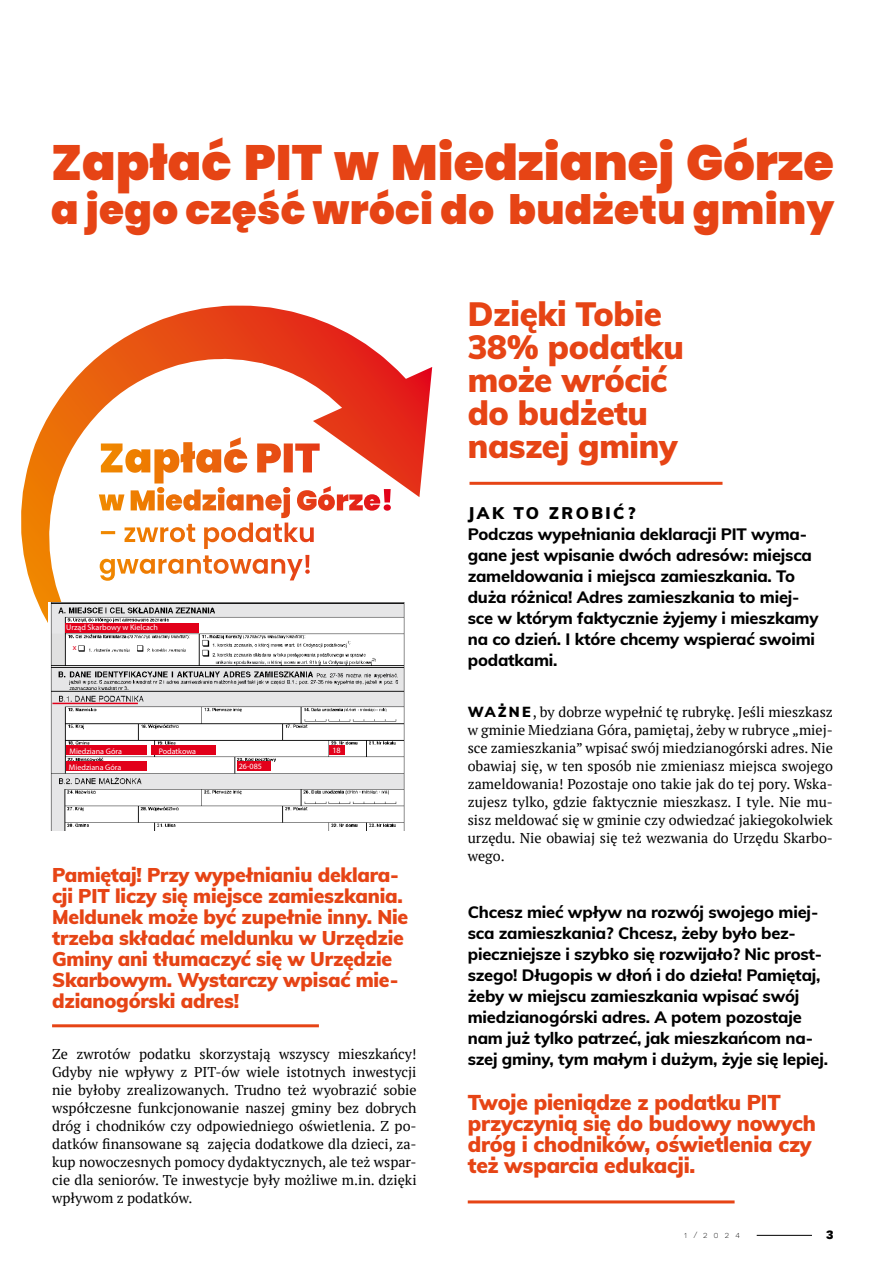
<style>
.page{position:relative;width:893px;height:1263px;background:#fff}
.page>*{position:absolute;margin:0;border:0;box-sizing:border-box;transform-origin:0 0}
.t1{font:900 49.5px "Poppins";color:#e64415}
.t2{font:900 40.5px "Poppins";letter-spacing:.01em;color:#e64415}
.t3{font:900 33px/33px "Muli";letter-spacing:-.01em;color:#e64415}
.t4{font:900 21px/21px "Muli";letter-spacing:-.01em;color:#e64415}
.t5{font:900 19.5px/21px "Muli";letter-spacing:-.01em;color:#e64415}
.t6{font:800 16.5px/21px "Muli";letter-spacing:-.01em;color:#000}
.t7{font:900 16.5px "Muli";letter-spacing:.15em;color:#000}
.t8{font:700 15px "Novecentosanswide";color:#000}
.t9{font:14.25px/18px "PT Serif";color:#000;text-align:justify}
.t10{font:300 9px "Novecentosanswide";color:#000}
.t11{font:800 8.1px/16.2px "Poppins Latin";color:#fff}
.t12{font:800 8.1px "Poppins Latin";color:#e2001a}
.s1{font-family:"Muli";font-weight:900}
</style>
<div class="page">
<hr style="left:757px;top:1235px;width:55px;height:1px;background:#000">
<svg style="left:21px;top:306px;width:411px;height:317px"></svg>
<img style="left:49px;top:602px;width:358px;height:228px">
<div style="left:66px;top:746px;width:81px;height:9px;background:#e2001a"></div>
<div style="left:66px;top:762px;width:81px;height:9px;background:#e2001a"></div>
<div style="left:238px;top:762px;width:33px;height:9px;background:#e2001a"></div>
<div style="left:329px;top:746px;width:15px;height:9px;background:#e2001a"></div>
<svg style="left:101px;top:437px;width:290px;height:74px"></svg>
<hr style="left:52px;top:703px;width:86px;height:1px;background:#e2001a">
<div style="left:151px;top:746px;width:65px;height:9px;background:#e2001a"></div>
<div style="left:65px;top:623px;width:134px;height:9px;background:#e2001a"></div>
<hr style="left:52px;top:1024px;width:267px;height:3px;background:#e64415">
<hr style="left:468px;top:1200px;width:267px;height:3px;background:#e64415">
<hr style="left:469px;top:482px;width:253px;height:3px;background:#e64415">
<h1 class="t1" style="left:51px;top:133px;width:785px">Zapłać PIT w Miedzianej Górze</h1>
<h2 class="t2" style="left:51px;top:186px;width:785px">a jego część wróci do budżetu gminy</h2>
<p class="t11" style="left:66px;top:619px;width:93px">Urząd Skarbowy w Kielcach</p>
<p class="t12" style="left:73px;top:642px;width:5px">x</p>
<p class="t11" style="left:69px;top:743px;width:54px">Miedziana Góra<br>Miedziana Góra</p>
<p class="t11" style="left:332px;top:742px;width:10px">18</p>
<p class="t11" style="left:159px;top:743px;width:39px">Podatkowa</p>
<p class="t11" style="left:239px;top:758px;width:25px">26-085</p>
<p class="t5" style="left:52px;top:863px;width:358px">Pamiętaj! Przy wypełnianiu deklara&shy;cji PIT liczy się miejsce zamieszkania.<br>Meldunek może być zupełnie inny. Nie trzeba składać meldunku w Urzędzie Gminy ani tłumaczyć się w Urzędzie Skarbowym. Wystarczy wpisać mie&shy;dzianogórski adres!</p>
<p class="t9" style="left:52px;top:1045px;width:366px">Ze zwrotów podatku skorzystają wszyscy mieszkańcy!<br>Gdyby nie wpływy z PIT-ów wiele istotnych inwestycji nie byłoby zrealizowanych. Trudno też wyobrazić sobie współczesne funkcjonowanie naszej gminy bez dobrych dróg i chodników czy odpowiedniego oświetlenia. Z po&shy;datków finansowane są zajęcia dodatkowe dla dzieci, za&shy;kup nowoczesnych pomocy dydaktycznych, ale też wspar&shy;cie dla seniorów. Te inwestycje były możliwe m.in. dzięki wpływom z podatków.</p>
<h3 class="t3" style="left:468px;top:296px;width:218px">Dzięki Tobie<br>38% podatku może wrócić do budżetu naszej gminy</h3>
<p class="t7" style="left:468px;top:501px;width:169px">JAK TO ZROBIĆ?</p>
<p class="t6" style="left:468px;top:523px;width:352px">Podczas wypełniania deklaracji PIT wyma&shy;gane jest wpisanie dwóch adresów: miejsca zameldowania i miejsca zamieszkania. To duża różnica! Adres zamieszkania to miej&shy;sce w którym faktycznie żyjemy i mieszkamy na co dzień. I które chcemy wspierać swoimi podatkami.</p>
<p class="t9" style="left:468px;top:703px;width:367px"><span class="s1">WAŻNE</span>, by dobrze wypełnić tę rubrykę. Jeśli mieszkasz w gminie Miedziana Góra, pamiętaj, żeby w rubryce „miej&shy;sce zamieszkania” wpisać swój miedzianogórski adres. Nie obawiaj się, w ten sposób nie zmieniasz miejsca swojego zameldowania! Pozostaje ono takie jak do tej pory. Wska&shy;zujesz tylko, gdzie faktycznie mieszkasz. I tyle. Nie mu&shy;sisz meldować się w gminie czy odwiedzać jakiegokolwiek urzędu. Nie obawiaj się też wezwania do Urzędu Skarbo&shy;wego.</p>
<p class="t6" style="left:468px;top:901px;width:362px">Chcesz mieć wpływ na rozwój swojego miej&shy;sca zamieszkania? Chcesz, żeby było bez&shy;pieczniejsze i szybko się rozwijało? Nic prost&shy;szego! Długopis w dłoń i do dzieła! Pamiętaj, żeby w miejscu zamieszkania wpisać swój miedzianogórski adres. A potem pozostaje nam już tylko patrzeć, jak mieszkańcom na&shy;szej gminy, tym małym i dużym, żyje się lepiej.</p>
<h3 class="t4" style="left:468px;top:1091px;width:350px">Twoje pieniądze z podatku PIT przyczynią się do budowy nowych dróg i chodników, oświetlenia czy też wsparcia edukacji.</h3>
<p class="t10" style="left:684px;top:1230px;width:57px">1/2024</p>
<p class="t8" style="left:826px;top:1225px;width:9px">3</p>
</div>
